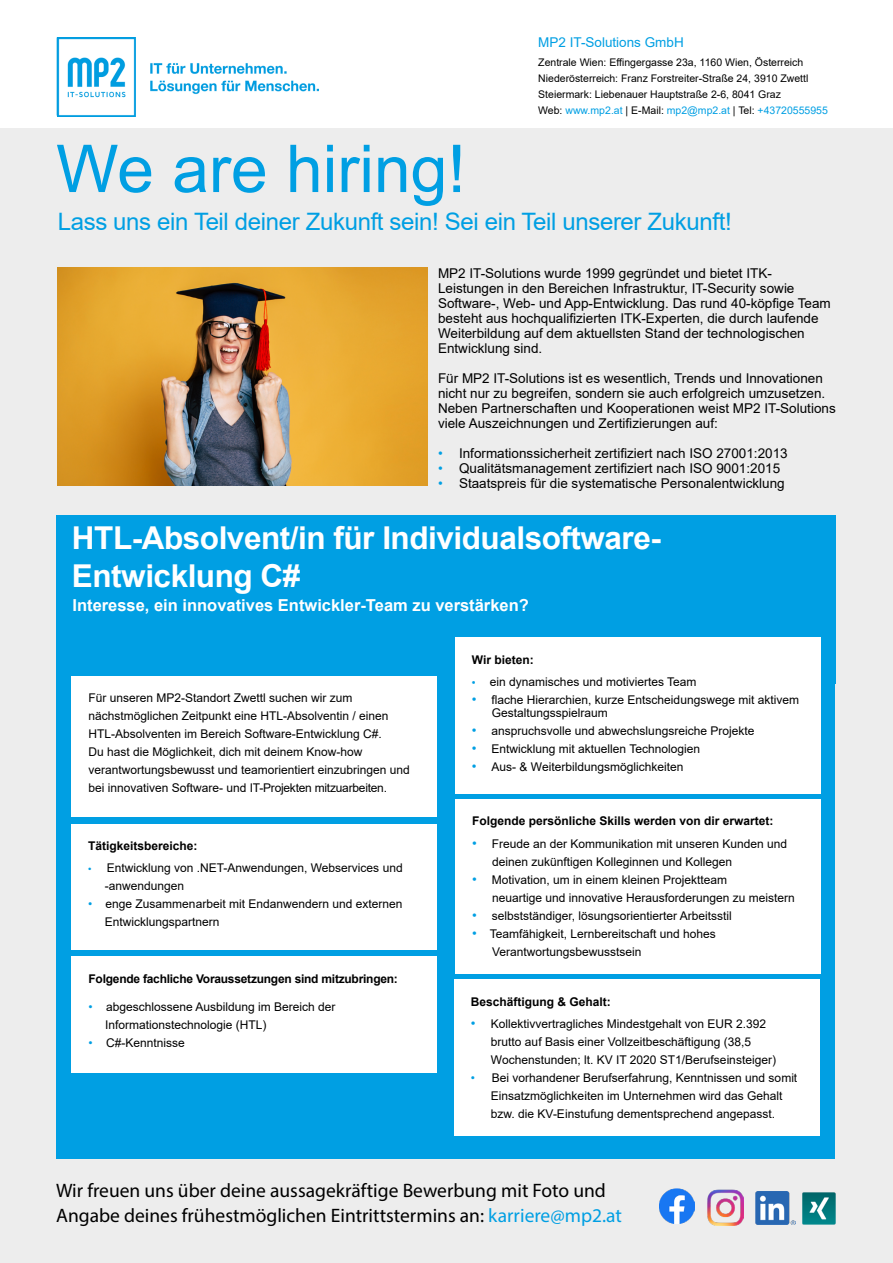
<style>
.page{position:relative;width:893px;height:1263px;background:#fff}
.page>*{position:absolute;margin:0;border:0;box-sizing:border-box;transform-origin:0 0}
.t1{font:66px "Arial";color:#009fe3}
.t2{font:700 31.5px/37.8px "Arial";letter-spacing:-.015em;color:#fff}
.t3{font:24px "Arial";letter-spacing:-.015em;color:#009fe3}
.t4{font:19.5px/24px "Myriad Pro";color:#000}
.t5{font:700 16.5px "Arial";color:#fff}
.t6{font:13.5px/15px "Arial";color:#000}
.t7{font:13.5px "Arial";color:#009fe3}
.t8{font:12px/18px "Arial";color:#000}
.t9{font:700 12px "Arial";color:#000}
.t10{font:700 12px "Arial";letter-spacing:-.02em;color:#000}
.t11{font:10.5px/15.9px "Arial";color:#000}
.s1{color:#009fe3}
.s2{font-family:"Myriad Pro";color:#009fe3}
.s3{font-family:"Myriad Pro";font-size:13.5px;color:#009fe3}
.s4{font-size:13.5px;color:#009fe3}
</style>
<div class="page">
<div style="left:0;top:129px;width:893px;height:1134px;background:#ededed"></div>
<div style="left:57px;top:515px;width:779px;height:168px;background:#009fe3"></div>
<div style="left:57px;top:683px;width:778px;height:476px;background:#009fe3"></div>
<div style="left:71px;top:824px;width:366px;height:125px;background:#fff"></div>
<div style="left:72px;top:957px;width:365px;height:116px;background:#fff"></div>
<div style="left:455px;top:799px;width:365px;height:175px;background:#fff"></div>
<div style="left:455px;top:637px;width:365px;height:157px;background:#fff"></div>
<div style="left:454px;top:979px;width:365px;height:157px;background:#fff"></div>
<div style="left:71px;top:676px;width:366px;height:140px;background:#fff"></div>
<img style="left:659px;top:1188px;width:36px;height:36px">
<img style="left:803px;top:1192px;width:32px;height:33px">
<img style="left:707px;top:1189px;width:36px;height:36px">
<img style="left:756px;top:1191px;width:39px;height:34px">
<img style="left:58px;top:37px;width:260px;height:79px">
<img style="left:58px;top:268px;width:370px;height:218px">
<p class="t7" style="left:538px;top:33px;width:147px">MP2 IT-Solutions GmbH</p>
<p class="t11" style="left:538px;top:55px;width:291px">Zentrale Wien: Effingergasse 23a, 1160 Wien, Österreich Niederösterreich: Franz Forstreiter-Straße 24, 3910 Zwettl Steiermark: Liebenauer Hauptstraße 2-6, 8041 Graz<br>Web: <span class="s1">www.mp2.at</span> | E-Mail: <span class="s1">mp2@mp2.at</span> | Tel: <span class="s1">+43720555955</span></p>
<h1 class="t1" style="left:56px;top:123px;width:411px">We are hiring!</h1>
<h3 class="t3" style="left:58px;top:205px;width:675px">Lass uns ein Teil deiner Zukunft sein! Sei ein Teil unserer Zukunft!</h3>
<p class="t6" style="left:438px;top:265px;width:394px">MP2 IT-Solutions wurde 1999 gegründet und bietet ITK-Leistungen in den Bereichen Infrastruktur, IT-Security sowie Software-, Web- und App-Entwicklung. Das rund 40-köpfige Team besteht aus hochqualifizierten ITK-Experten, die durch laufende Weiterbildung auf dem aktuellsten Stand der technologischen Entwicklung sind.</p>
<p class="t6" style="left:438px;top:370px;width:399px">Für MP2 IT-Solutions ist es wesentlich, Trends und Innovationen nicht nur zu begreifen, sondern sie auch erfolgreich umzusetzen.<br>Neben Partnerschaften und Kooperationen weist MP2 IT-Solutions viele Auszeichnungen und Zertifizierungen auf:</p>
<p class="t6" style="left:438px;top:445px;width:351px"><span class="s1">•</span> Informationssicherheit zertifiziert nach ISO 27001:2013</p>
<p class="t6" style="left:438px;top:460px;width:344px"><span class="s1">•</span> Qualitätsmanagement zertifiziert nach ISO 9001:2015</p>
<p class="t6" style="left:438px;top:475px;width:348px"><span class="s1">•</span> Staatspreis für die systematische Personalentwicklung</p>
<h2 class="t2" style="left:72px;top:520px;width:590px">HTL-Absolvent/in für Individualsoftware-<br>Entwicklung C#</h2>
<h3 class="t5" style="left:72px;top:593px;width:458px">Interesse, ein innovatives Entwickler-Team zu verstärken?</h3>
<p class="t8" style="left:88px;top:689px;width:323px">Für unseren MP2-Standort Zwettl suchen wir zum nächstmöglichen Zeitpunkt eine HTL-Absolventin / einen HTL-Absolventen im Bereich Software-Entwicklung C#.<br>Du hast die Möglichkeit, dich mit deinem Know-how verantwortungsbewusst und teamorientiert einzubringen und bei innovativen Software- und IT-Projekten mitzuarbeiten.</p>
<p class="t9" style="left:88px;top:837px;width:111px">Tätigkeitsbereiche:</p>
<p class="t8" style="left:105px;top:859px;width:299px;text-indent:-17px"><span class="s2">•</span> Entwicklung von .NET-Anwendungen, Webservices und -anwendungen</p>
<p class="t8" style="left:105px;top:895px;width:299px;text-indent:-17px"><span class="s1">•</span> enge Zusammenarbeit mit Endanwendern und externen<br>Entwicklungspartnern</p>
<p class="t10" style="left:89px;top:970px;width:311px">Folgende fachliche Voraussetzungen sind mitzubringen:</p>
<p class="t8" style="left:105px;top:998px;width:232px;text-indent:-17px"><span class="s1">•</span> abgeschlossene Ausbildung im Bereich der<br>Informationstechnologie (HTL)</p>
<p class="t8" style="left:89px;top:1034px;width:98px"><span class="s1">•</span> C#-Kenntnisse</p>
<p class="t9" style="left:472px;top:651px;width:63px">Wir bieten:</p>
<p class="t8" style="left:472px;top:673px;width:226px"><span class="s3">•</span> ein dynamisches und motiviertes Team</p>
<p class="t8" style="left:492px;top:693px;width:309px;line-height:13.2px;text-indent:-20px"><span class="s4">•</span> flache Hierarchien, kurze Entscheidungswege mit aktivem<br>Gestaltungsspielraum</p>
<p class="t8" style="left:472px;top:722px;width:284px"><span class="s4">•</span> anspruchsvolle und abwechslungsreiche Projekte</p>
<p class="t8" style="left:472px;top:740px;width:230px"><span class="s4">•</span> Entwicklung mit aktuellen Technologien</p>
<p class="t8" style="left:472px;top:758px;width:213px"><span class="s4">•</span> Aus- &amp; Weiterbildungsmöglichkeiten</p>
<p class="t9" style="left:472px;top:813px;width:303px">Folgende persönliche Skills werden von dir erwartet:</p>
<p class="t8" style="left:492px;top:834px;width:297px;text-indent:-20px"><span class="s4">•</span> Freude an der Kommunikation mit unseren Kunden und deinen zukünftigen Kolleginnen und Kollegen</p>
<p class="t8" style="left:492px;top:870px;width:304px;text-indent:-20px"><span class="s4">•</span> Motivation, um in einem kleinen Projektteam<br>neuartige und innovative Herausforderungen zu meistern</p>
<p class="t8" style="left:472px;top:906px;width:261px"><span class="s4">•</span> selbstständiger, lösungsorientierter Arbeitsstil</p>
<p class="t8" style="left:492px;top:924px;width:225px;text-indent:-20px"><span class="s4">•</span> Teamfähigkeit, Lernbereitschaft und hohes<br>Verantwortungsbewusstsein</p>
<p class="t9" style="left:471px;top:993px;width:142px">Beschäftigung &amp; Gehalt:</p>
<p class="t8" style="left:491px;top:1015px;width:287px;text-indent:-20px"><span class="s4">•</span> Kollektivvertragliches Mindestgehalt von EUR 2.392 brutto auf Basis einer Vollzeitbeschäftigung (38,5<br>Wochenstunden; lt. KV IT 2020 ST1/Berufseinsteiger)</p>
<p class="t8" style="left:471px;top:1069px;width:328px;text-align:center"><span class="s1">•</span> Bei vorhandener Berufserfahrung, Kenntnissen und somit<br>Einsatzmöglichkeiten im Unternehmen wird das Gehalt<br>bzw. die KV-Einstufung dementsprechend angepasst.</p>
<h3 class="t4" style="left:56px;top:1178px;width:567px">Wir freuen uns über deine aussagekräftige Bewerbung mit Foto und<br>Angabe deines frühestmöglichen Eintrittstermins an: <span class="s1">karriere@mp2.at</span></h3>
</div>
